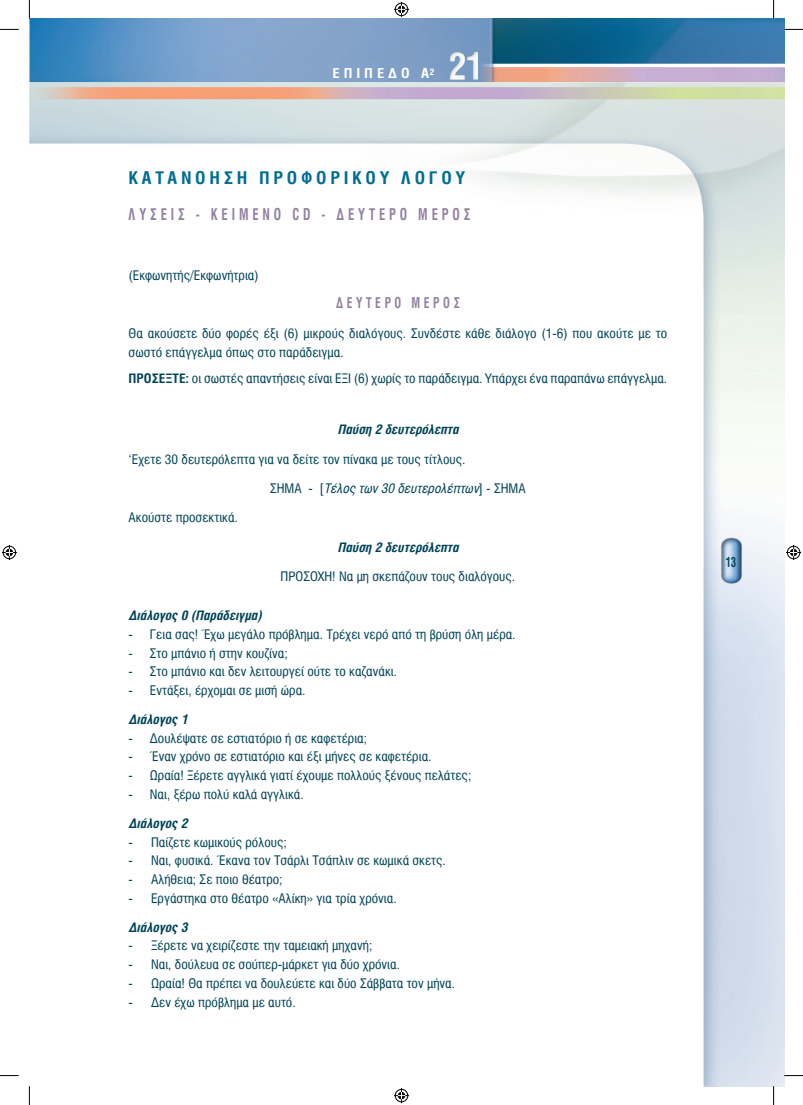
<style>
.page{position:relative;width:803px;height:1105px;background:#fff}
.page>*{position:absolute;margin:0;border:0;box-sizing:border-box;transform-origin:0 0}
.t1{font:700 17.5px "Mg Helvetica Cond";letter-spacing:.2em;color:#006d92;scale:1.05 1}
.t2{font:700 16.25px "Mg Helvetica Cond";letter-spacing:.3em;color:#92809f;scale:.8 1}
.t3{font:700 15px "Mg Helvetica Cond";letter-spacing:.3em;color:#92809f;scale:.8 1}
.t4{font:700 13.75px "Mg Helvetica Cond";letter-spacing:.26em;color:#fff;scale:1.1 1}
.t5{font:700 13.75px "Mg Helvetica Cond";color:#004358;scale:.8 1}
.t6{font:13.12px/18.8px "Mg Helvetica Cond";color:#004358;scale:1.05 1}
.t7{font:italic 700 13.12px "Mg Helvetica Cond";color:#004358;scale:1.05 1}
.t8{font:italic 13.12px "Mg Helvetica Cond";color:#004358;scale:1.05 1}
.s1{font-weight:700}
.s2{font-style:normal}
</style>
<div class="page">
<img style="left:29px;top:19px;width:755px;height:1066px">
<svg style="left:0;top:29px;width:19px;height:1px"></svg>
<svg style="left:784px;top:29px;width:19px;height:1px"></svg>
<svg style="left:29px;top:0;width:1px;height:19px"></svg>
<svg style="left:29px;top:1086px;width:1px;height:18px"></svg>
<svg style="left:773px;top:0;width:1px;height:19px"></svg>
<svg style="left:773px;top:1085px;width:1px;height:19px"></svg>
<svg style="left:394px;top:2px;width:15px;height:15px"></svg>
<svg style="left:394px;top:1088px;width:15px;height:14px"></svg>
<svg style="left:2px;top:545px;width:15px;height:15px"></svg>
<svg style="left:786px;top:545px;width:15px;height:15px"></svg>
<p class="t4" style="left:333px;top:66px;width:94px">ΕΠΙΠΕΔΟ Α<sup>2</sup></p>
<h1 class="t1" style="left:129px;top:168px;width:322px">ΚΑΤΑΝΟΗΣΗ ΠΡΟΦΟΡΙΚΟΥ ΛΟΓΟΥ</h1>
<p class="t2" style="left:129px;top:205px;width:429px">ΛΥΣΕΙΣ - KEIMENO CD - ΔΕΥΤΕΡΟ ΜΕΡΟΣ</p>
<p class="t6" style="left:129px;top:266px;width:125px">(Εκφωνητής/Εκφωνήτρια)</p>
<p class="t3" style="left:336px;top:294px;width:156px">ΔΕΥΤΕΡΟ ΜΕΡΟΣ</p>
<p class="t6" style="left:129px;top:324px;width:514px">Θα ακούσετε δύο φορές έξι (6) μικρούς διαλόγους. Συνδέστε κάθε διάλογο (1-6) που ακούτε με το σωστό επάγγελμα όπως στο παράδειγμα.</p>
<p class="t6" style="left:129px;top:368px;width:514px"><span class="s1">ΠΡΟΣΕΞΤΕ:</span> οι σωστές απαντήσεις είναι ΕΞΙ (6) χωρίς το παράδειγμα. Υπάρχει ένα παραπάνω επάγγελμα.</p>
<p class="t7" style="left:337px;top:422px;width:117px">Παύση 2 δευτερόλεπτα</p>
<p class="t6" style="left:129px;top:449px;width:322px">‘Εχετε 30 δευτερόλεπτα για να δείτε τον πίνακα με τους τίτλους.</p>
<p class="t8" style="left:270px;top:480px;width:245px"><span class="s2">ΣΗΜΑ - [</span>Τέλος των 30 δευτερολέπτων<span class="s2">] - ΣΗΜΑ</span></p>
<p class="t6" style="left:129px;top:508px;width:106px">Ακούστε προσεκτικά.</p>
<p class="t7" style="left:337px;top:539px;width:117px">Παύση 2 δευτερόλεπτα</p>
<p class="t6" style="left:281px;top:567px;width:225px">ΠΡΟΣΟΧΗ! Να μη σκεπάζουν τους διαλόγους.</p>
<p class="t7" style="left:129px;top:607px;width:128px">Διάλογος 0 (Παράδειγμα)</p>
<p class="t6" style="left:129px;top:624px;width:370px">- Γεια σας! Έχω μεγάλο πρόβλημα. Τρέχει νερό από τη βρύση όλη μέρα.</p>
<p class="t6" style="left:129px;top:643px;width:153px">- Στο μπάνιο ή στην κουζίνα;</p>
<p class="t6" style="left:129px;top:662px;width:257px">- Στο μπάνιο και δεν λειτουργεί ούτε το καζανάκι.</p>
<p class="t6" style="left:129px;top:681px;width:170px">- Εντάξει, έρχομαι σε μισή ώρα.</p>
<p class="t7" style="left:129px;top:711px;width:57px">Διάλογος 1</p>
<p class="t6" style="left:129px;top:728px;width:229px">- Δουλέψατε σε εστιατόριο ή σε καφετέρια;</p>
<p class="t6" style="left:129px;top:747px;width:290px">- Έναν χρόνο σε εστιατόριο και έξι μήνες σε καφετέρια.</p>
<p class="t6" style="left:129px;top:766px;width:328px">- Ωραία! Ξέρετε αγγλικά γιατί έχουμε πολλούς ξένους πελάτες;</p>
<p class="t6" style="left:129px;top:784px;width:168px">- Ναι, ξέρω πολύ καλά αγγλικά.</p>
<p class="t7" style="left:129px;top:815px;width:57px">Διάλογος 2</p>
<p class="t6" style="left:129px;top:832px;width:152px">- Παίζετε κωμικούς ρόλους;</p>
<p class="t6" style="left:129px;top:851px;width:304px">- Ναι, φυσικά. Έκανα τον Τσάρλι Τσάπλιν σε κωμικά σκετς.</p>
<p class="t6" style="left:129px;top:869px;width:148px">- Αλήθεια; Σε ποιο θέατρο;</p>
<p class="t6" style="left:129px;top:888px;width:257px">- Εργάστηκα στο θέατρο «Αλίκη» για τρία χρόνια.</p>
<p class="t7" style="left:129px;top:919px;width:57px">Διάλογος 3</p>
<p class="t6" style="left:129px;top:936px;width:234px">- Ξέρετε να χειρίζεστε την ταμειακή μηχανή;</p>
<p class="t6" style="left:129px;top:954px;width:260px">- Ναι, δούλευα σε σούπερ-μάρκετ για δύο χρόνια.</p>
<p class="t6" style="left:129px;top:973px;width:312px">- Ωραία! Θα πρέπει να δουλεύετε και δύο Σάββατα τον μήνα.</p>
<p class="t6" style="left:129px;top:992px;width:161px">- Δεν έχω πρόβλημα με αυτό.</p>
<p class="t5" style="left:725px;top:554px;width:15px">13</p>
</div>
